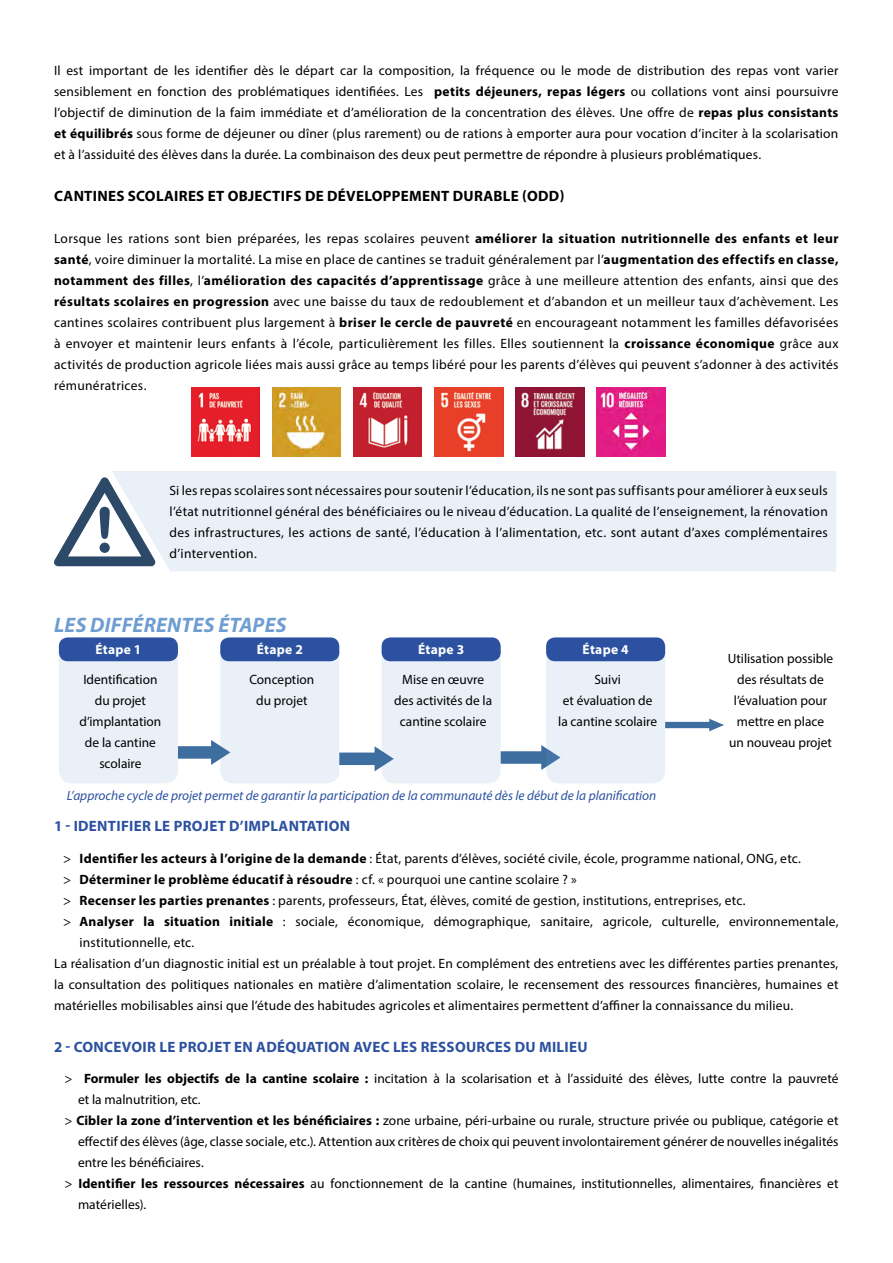
<style>
.page{position:relative;width:893px;height:1263px;background:#fff}
.page>*{position:absolute;margin:0;border:0;box-sizing:border-box;transform-origin:0 0}
.t1{font:italic 700 21px "Myriad Pro";letter-spacing:.01em;color:#6e9dd1}
.t2{font:700 15px "Myriad Pro";letter-spacing:.02em;color:#2c51a0}
.t3{font:700 15px "Myriad Pro";letter-spacing:.02em;color:#000}
.t4{font:13.5px/21px "Myriad Pro";letter-spacing:.01em;color:#000;text-align:center}
.t5{font:italic 13.5px "Myriad Pro";color:#2c51a0}
.t6{font:700 13.5px "Myriad Pro";letter-spacing:.02em;color:#000}
.t7{font:700 13.5px "Myriad Pro";letter-spacing:.02em;color:#fff}
.s1{font-weight:700}
.s2{font-weight:400}
</style>
<div class="page">
<img style="left:597px;top:388px;width:68px;height:68px">
<img style="left:191px;top:388px;width:68px;height:68px">
<img style="left:272px;top:388px;width:69px;height:68px">
<img style="left:353px;top:388px;width:69px;height:68px">
<img style="left:434px;top:388px;width:69px;height:68px">
<img style="left:516px;top:388px;width:68px;height:68px">
<svg style="left:54px;top:477px;width:58px;height:89px"></svg>
<div style="left:100px;top:543px;width:10px;height:10px;background:#2d4968;border-radius:5px"></div>
<div style="left:112px;top:471px;width:724px;height:100px;background:#e9f0f8"></div>
<div style="left:382px;top:638px;width:119px;height:145px;background:#e9f0f8;border-radius:13px"></div>
<div style="left:382px;top:637px;width:119px;height:24px;background:#2c51a0;border-radius:9px"></div>
<svg style="left:501px;top:745px;width:45px;height:25px"></svg>
<div style="left:220px;top:638px;width:119px;height:145px;background:#e9f0f8;border-radius:13px"></div>
<div style="left:220px;top:637px;width:119px;height:24px;background:#2c51a0;border-radius:9px"></div>
<svg style="left:339px;top:746px;width:55px;height:25px"></svg>
<div style="left:59px;top:637px;width:119px;height:146px;background:#e9f0f8;border-radius:13px"></div>
<div style="left:59px;top:637px;width:119px;height:24px;background:#2c51a0;border-radius:9px"></div>
<svg style="left:178px;top:740px;width:52px;height:25px"></svg>
<div style="left:546px;top:638px;width:119px;height:145px;background:#e9f0f8;border-radius:13px"></div>
<div style="left:546px;top:637px;width:119px;height:24px;background:#2c51a0;border-radius:9px"></div>
<svg style="left:665px;top:719px;width:59px;height:12px"></svg>
<p class="t4" style="left:54px;top:60px;width:786px;text-align:justify">Il est important de les identifier dès le départ car la composition, la fréquence ou le mode de distribution des repas vont varier sensiblement en fonction des problématiques identifiées. Les <span class="s1">petits déjeuners, repas légers</span> ou collations vont ainsi poursuivre l’objectif de diminution de la faim immédiate et d’amélioration de la concentration des élèves. Une offre de <span class="s1">repas plus consistants et équilibrés</span> sous forme de déjeuner ou dîner (plus rarement) ou de rations à emporter aura pour vocation d’inciter à la scolarisation et à l’assiduité des élèves dans la durée. La combinaison des deux peut permettre de répondre à plusieurs problématiques.</p>
<p class="t3" style="left:54px;top:186px;width:84px">Cantines scolaires</p>
<p class="t3" style="left:208px;top:186px;width:159px">et Objectifs de Développeme</p>
<p class="t3" style="left:430px;top:186px;width:54px">nt Durable</p>
<p class="t3" style="left:522px;top:186px;width:44px">(ODD)</p>
<p class="t4" style="left:54px;top:228px;width:786px;text-align:justify">Lorsque les rations sont bien préparées, les repas scolaires peuvent <span class="s1">améliorer la situation nutritionnelle des enfants et leur santé</span>, voire diminuer la mortalité. La mise en place de cantines se traduit généralement par l’<span class="s1">augmentation des effectifs en classe, notamment des filles</span>, l’<span class="s1">amélioration des capacités d’apprentissage</span> grâce à une meilleure attention des enfants, ainsi que des <span class="s1">résultats scolaires en progression</span> avec une baisse du taux de redoublement et d’abandon et un meilleur taux d’achèvement. Les cantines scolaires contribuent plus largement à <span class="s1">briser le cercle de pauvreté</span> en encourageant notamment les familles défavorisées à envoyer et maintenir leurs enfants à l’école, particulièrement les filles. Elles soutiennent la <span class="s1">croissance économique</span> grâce aux activités de production agricole liées mais aussi grâce au temps libéré pour les parents d’élèves qui peuvent s’adonner à des activités rémunératrices.</p>
<p class="t4" style="left:169px;top:480px;width:660px;text-align:justify">Si les repas scolaires sont nécessaires pour soutenir l’éducation, ils ne sont pas suffisants pour améliorer à eux seuls l’état nutritionnel général des bénéficiaires ou le niveau d’éducation. La qualité de l’enseignement, la rénovation des infrastructures, les actions de santé, l’éducation à l’alimentation, etc. sont autant d’axes complémentaires d’intervention.</p>
<h1 class="t1" style="left:54px;top:611px;width:234px">LES DIFFÉRENTES ÉTAPES</h1>
<p class="t7" style="left:95px;top:641px;width:48px">Étape 1</p>
<p class="t7" style="left:257px;top:641px;width:48px">Étape 2</p>
<p class="t7" style="left:418px;top:641px;width:48px">Étape 3</p>
<p class="t7" style="left:583px;top:641px;width:48px">Étape 4</p>
<p class="t4" style="left:80px;top:669px;width:83px">Identification du projet d’implantation de la cantine scolaire</p>
<p class="t4" style="left:249px;top:669px;width:66px">Conception du projet</p>
<p class="t4" style="left:394px;top:669px;width:99px">Mise en œuvre des activités de la cantine scolaire</p>
<p class="t4" style="left:558px;top:669px;width:100px">Suivi<br>et évaluation de la cantine scolaire</p>
<p class="t5" style="left:67px;top:787px;width:591px">L’approche cycle de projet permet de garantir la participation de la communauté dès le début de la planification</p>
<p class="t4" style="left:728px;top:648px;width:107px">Utilisation possible des résultats de l’évaluation pour mettre en place<br>un nouveau projet</p>
<p class="t2" style="left:54px;top:816px;width:71px">1 - Identifier</p>
<p class="t2" style="left:154px;top:816px;width:30px">le pro</p>
<p class="t2" style="left:203px;top:816px;width:51px">jet d’impla</p>
<p class="t2" style="left:289px;top:816px;width:63px">ntation</p>
<p class="t4" style="left:63px;top:847px;width:739px">&gt; <span class="s1">Identifier les acteurs à l’origine de la demande</span> : État, parents d’élèves, société civile, école, programme national, ONG, etc.</p>
<p class="t6" style="left:63px;top:870px;width:515px"><span class="s2">&gt;</span> Déterminer le problème éducatif à résoudre <span class="s2">: cf. « pourquoi une cantine scolaire ? »</span></p>
<p class="t4" style="left:63px;top:889px;width:684px">&gt; <span class="s1">Recenser les parties prenantes</span> : parents, professeurs, État, élèves, comité de gestion, institutions, entreprises, etc.</p>
<p class="t4" style="left:63px;top:910px;width:777px">&gt; <span class="s1">Analyser la situation initiale</span> : sociale, économique, démographique, sanitaire, agricole, culturelle, environnementale,</p>
<p class="t4" style="left:79px;top:931px;width:116px">institutionnelle, etc.</p>
<p class="t4" style="left:54px;top:952px;width:786px">La réalisation d’un diagnostic initial est un préalable à tout projet. En complément des entretiens avec les différentes parties prenantes,</p>
<p class="t4" style="left:54px;top:973px;width:786px">la consultation des politiques nationales en matière d’alimentation scolaire, le recensement des ressources financières, humaines et</p>
<p class="t4" style="left:54px;top:994px;width:741px">matérielles mobilisables ainsi que l’étude des habitudes agricoles et alimentaires permettent d’affiner la connaissance du milieu.</p>
<p class="t2" style="left:54px;top:1037px;width:87px">2 - Concevoir</p>
<p class="t2" style="left:159px;top:1037px;width:30px">le pro</p>
<p class="t2" style="left:208px;top:1037px;width:194px">jet en adéquation avec les</p>
<p class="t2" style="left:421px;top:1037px;width:10px">resso</p>
<p class="t2" style="left:466px;top:1037px;width:20px">urces</p>
<p class="t2" style="left:515px;top:1037px;width:33px">du milie</p>
<p class="t2" style="left:577px;top:1037px;width:12px">u</p>
<p class="t4" style="left:65px;top:1068px;width:775px">&gt; <span class="s1">Formuler les objectifs de la cantine scolaire :</span> incitation à la scolarisation et à l’assiduité des élèves, lutte contre la pauvreté</p>
<p class="t4" style="left:78px;top:1089px;width:124px">et la malnutrition, etc.</p>
<p class="t4" style="left:65px;top:1110px;width:776px">&gt; <span class="s1">Cibler la zone d’intervention et les bénéficiaires :</span> zone urbaine, péri-urbaine ou rurale, structure privée ou publique, catégorie et</p>
<p class="t4" style="left:78px;top:1131px;width:762px">effectif des élèves (âge, classe sociale, etc.). Attention aux critères de choix qui peuvent involontairement générer de nouvelles inégalités</p>
<p class="t4" style="left:78px;top:1152px;width:127px">entre les bénéficiaires.</p>
<p class="t4" style="left:65px;top:1173px;width:775px">&gt; <span class="s1">Identifier les ressources nécessaires</span> au fonctionnement de la cantine (humaines, institutionnelles, alimentaires, financières et</p>
<p class="t4" style="left:78px;top:1194px;width:70px">matérielles).</p>
</div>
